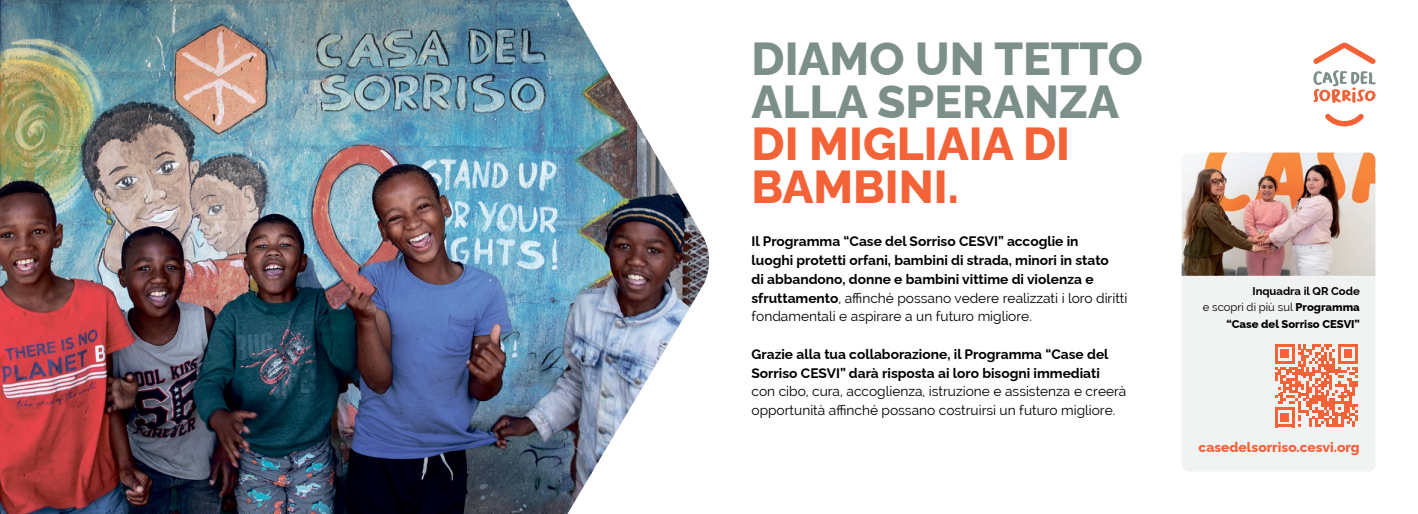
<style>
.page{position:relative;width:1418px;height:514px;background:#fff}
.page>*{position:absolute;margin:0;border:0;box-sizing:border-box;transform-origin:0 0}
.t1{font:800 46.25px/42.5px "Raleway";color:#7d8f8a}
.t2{font:800 46.25px/42.5px "Raleway";color:#f46238}
.t3{font:700 13.75px/18.8px "Raleway";color:#000}
.t4{font:13.75px/18.8px "Raleway";color:#000}
.t5{font:800 13.75px "Raleway";color:#f46238}
.t6{font:800 11.25px/16.2px "Raleway";color:#000;text-align:right}
.s1{font-weight:400}
.s2{font-weight:700}
</style>
<div class="page">
<div style="left:1181px;top:267px;width:194px;height:204px;background:#f0f3f2;border-radius:7px"></div>
<svg style="left:1313px;top:70px;width:62px;height:33px"></svg>
<svg style="left:1313px;top:43px;width:62px;height:21px"></svg>
<svg style="left:1325px;top:114px;width:38px;height:12px"></svg>
<img style="left:0;top:0;width:709px;height:514px">
<svg style="left:1275px;top:344px;width:82px;height:83px"></svg>
<img style="left:1181px;top:153px;width:194px;height:123px">
<h1 class="t1" style="left:751px;top:33px;width:393px">DIAMO UN TETTO<br>ALLA SPERANZA</h1>
<h1 class="t2" style="left:751px;top:118px;width:320px">DI MIGLIAIA DI<br>BAMBINI.</h1>
<p class="t3" style="left:751px;top:231px;width:377px">Il Programma “Case del Sorriso CESVI” accoglie in<br>luoghi protetti orfani, bambini di strada, minori in stato<br>di abbandono, donne e bambini vittime di violenza e sfruttamento<span class="s1">, affinché possano vedere realizzati i loro diritti fondamentali e aspirare a un futuro migliore.</span></p>
<p class="t3" style="left:751px;top:343px;width:358px">Grazie alla tua collaborazione, il Programma “Case del<br>Sorriso CESVI” darà risposta ai loro bisogni immediati</p>
<p class="t4" style="left:751px;top:382px;width:376px">con cibo, cura, accoglienza, istruzione e assistenza e creerà opportunità affinché possano costruirsi un futuro migliore.</p>
<p class="t6" style="left:1202px;top:282px;width:159px"><span class="s2">Inquadra il QR Code<br></span><span class="s1">e scopri di più sul</span> Programma “Case del Sorriso CESVI”</p>
<p class="t5" style="left:1198px;top:435px;width:163px">casedelsorriso.cesvi.org</p>
</div>
